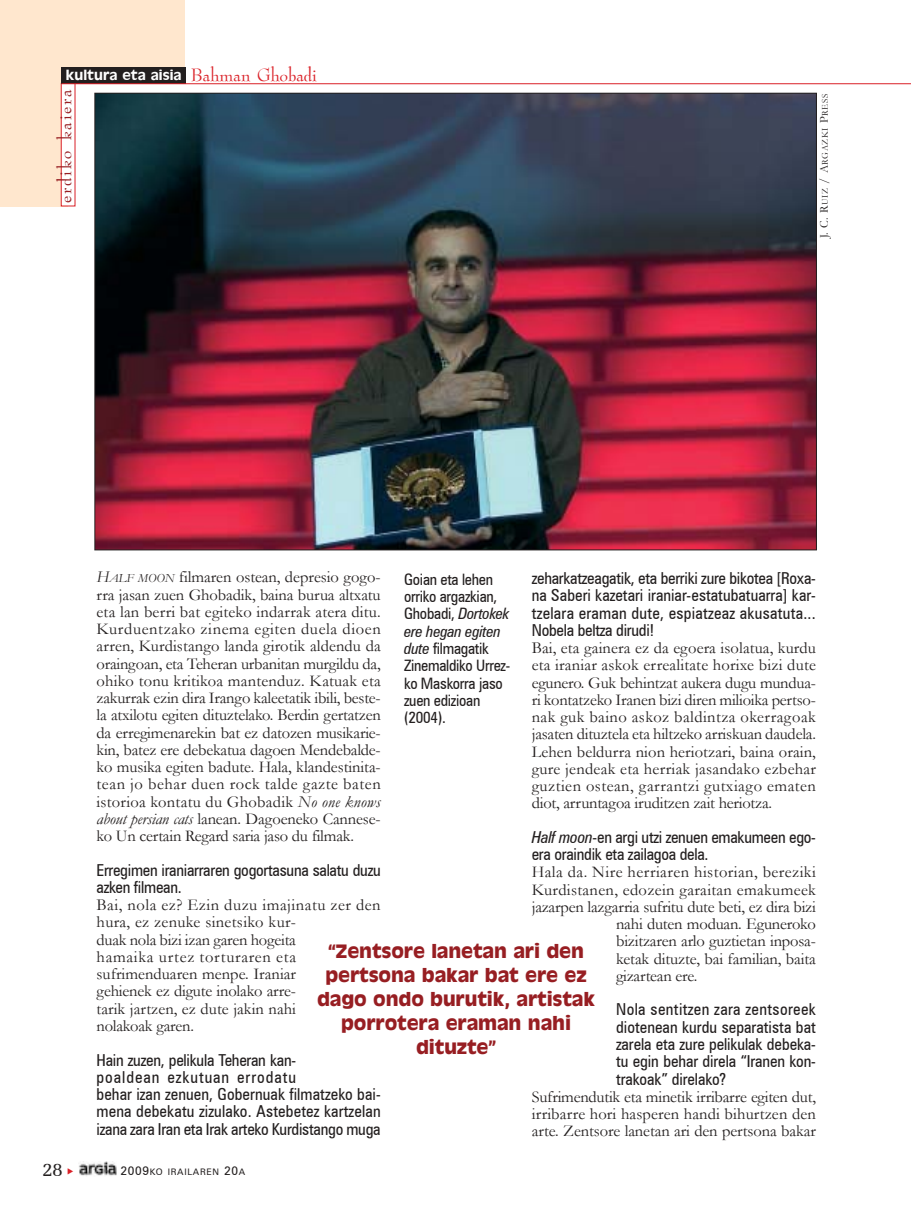
<style>
.page{position:relative;width:911px;height:1229px;background:#fff}
.page>*{position:absolute;margin:0;border:0;box-sizing:border-box;transform-origin:0 0}
.t1{font:21px "Bernadette";letter-spacing:.09em;color:#971e22}
.t2{font:19.5px "Memoir";color:#231f1f}
.t3{font:700 18px/24px "Antique Olive";letter-spacing:-.005em;color:#971e22;text-align:center}
.t4{font:16.5px/17.2px "Garamond";letter-spacing:-.005em;color:#231f1f;text-align:justify}
.t5{font:16.5px/17.2px "Zurich Cn BT";letter-spacing:-.015em;color:#231f1f}
.t6{font:16.5px/17.2px "Zurich Cn BT";letter-spacing:.005em;color:#231f1f}
.t7{font:16.5px "Garamond";letter-spacing:.03em;color:#231f1f}
.t8{font:16.5px "Garamond";letter-spacing:.02em;color:#231f1f}
.t9{font:15.75px/17.2px "Zurich Cn BT";letter-spacing:-.015em;color:#231f1f}
.t10{font:15px "Antique Olive";letter-spacing:.005em;color:#fff}
.t11{font:9px "Garamond";letter-spacing:.06em;color:#231f1f}
.t12{font:9px "Zurich BT";letter-spacing:.075em;color:#231f1f}
.s1{font-family:"Bernadette";font-size:21px;color:#da2027}
.s2{font-size:12px}
.s3{font-style:italic}
.s4{font-style:italic;font-size:12.3px}
</style>
<div class="page">
<img style="left:96px;top:95px;width:718px;height:453px">
<div style="left:7px;top:0;width:178px;height:69px;background:#ffe7ce"></div>
<div style="left:0;top:0;width:68px;height:206px;background:#ffe7ce"></div>
<div style="left:61px;top:83px;width:14px;height:123px;background:#fff"></div>
<div style="left:61px;top:83px;width:14px;height:123px;border:1px solid #da2027"></div>
<div style="left:61px;top:67px;width:124px;height:17px;background:#231f1f"></div>
<img style="left:79px;top:1161px;width:37px;height:15px">
<hr style="left:61px;top:83px;width:849px;height:1px;background:#da2027">
<p class="t10" style="left:66px;top:69px;width:253px">kultura eta aisia <span class="s1">Bahman Ghobadi</span></p>
<p class="t1" style="left:55px;top:203px;width:116px;rotate:-90deg">erdiko kaiera</p>
<p class="t11" style="left:820px;top:238px;width:146px;rotate:-90deg"><span class="s2">J. C. R</span>UIZ <span class="s2">/ A</span>RGAZKI <span class="s2">P</span>RESS</p>
<p class="t4" style="left:97px;top:568px;width:286px"><span class="s3">H</span><span class="s4">ALF MOON</span> filmaren ostean, depresio gogo&shy;rra jasan zuen Ghobadik, baina burua altxatu eta lan berri bat egiteko indarrak atera ditu.<br>Kurduentzako zinema egiten duela dioen arren, Kurdistango landa girotik aldendu da oraingoan, eta Teheran urbanitan murgildu da, ohiko tonu kritikoa mantenduz. Katuak eta zakurrak ezin dira Irango kaleetatik ibili, beste&shy;la atxilotu egiten dituztelako. Berdin gertatzen da erregimenarekin bat ez datozen musikarie&shy;kin, batez ere debekatua dagoen Mendebalde&shy;ko musika egiten badute. Hala, klandestinita&shy;tean jo behar duen rock talde gazte baten istorioa kontatu du Ghobadik <span class="s3">No one knows about persian cats</span> lanean. Dagoeneko Cannese&shy;ko Un certain Regard saria jaso du filmak.</p>
<p class="t5" style="left:97px;top:861px;width:285px">Erregimen iraniarraren gogortasuna salatu duzu azken filmean.</p>
<p class="t4" style="left:97px;top:896px;width:285px;text-align:left">Bai, nola ez? Ezin duzu imajinatu zer den hura, ez zenuke sinetsiko kur-<br>duak nola bizi izan garen hogeita<br>hamaika urtez torturaren eta sufrimenduaren menpe. Iraniar<br>gehienek ez digute inolako arre-<br>tarik jartzen, ez dute jakin nahi<br>nolakoak garen.</p>
<p class="t6" style="left:97px;top:1050px;width:285px">Hain zuzen, pelikula Teheran kan-<br>poaldean ezkutuan errodatu<br>behar izan zenuen, Gobernuak filmatzeko bai&shy;mena debekatu zizulako. Astebetez kartzelan izana zara Iran eta Irak arteko Kurdistango muga</p>
<p class="t5" style="left:531px;top:569px;width:285px;text-align:justify">zeharkatzeagatik, eta berriki zure bikotea [Roxa&shy;na Saberi kazetari iraniar-estatubatuarra] kar&shy;tzelara eraman dute, espiatzeaz akusatuta...<br>Nobela beltza dirudi!</p>
<p class="t4" style="left:531px;top:639px;width:286px">Bai, eta gainera ez da egoera isolatua, kurdu eta iraniar askok errealitate horixe bizi dute egunero. Guk behintzat aukera dugu mundua&shy;ri kontatzeko Iranen bizi diren milioika pertso&shy;nak guk baino askoz baldintza okerragoak jasaten dituztela eta hiltzeko arriskuan daudela.<br>Lehen beldurra nion heriotzari, baina orain, gure jendeak eta herriak jasandako ezbehar guztien ostean, garrantzi gutxiago ematen diot, arruntagoa iruditzen zait heriotza.</p>
<p class="t5" style="left:531px;top:828px;width:285px"><span class="s3">Half moon</span>-en argi utzi zenuen emakumeen ego&shy;era oraindik eta zailagoa dela.</p>
<p class="t7" style="left:531px;top:863px;width:285px">Hala da. Nire herriaren historian, bereziki</p>
<p class="t8" style="left:531px;top:880px;width:286px">Kurdistanen, edozein garaitan emakumeek</p>
<p class="t4" style="left:531px;top:898px;width:285px">jazarpen lazgarria sufritu dute beti, ez dira bizi</p>
<p class="t4" style="left:616px;top:915px;width:201px">nahi duten moduan. Eguneroko</p>
<p class="t4" style="left:616px;top:933px;width:201px">bizitzaren arlo guztietan inposa-</p>
<p class="t4" style="left:616px;top:950px;width:201px">ketak dituzte, bai familian, baita</p>
<p class="t4" style="left:616px;top:967px;width:83px">gizartean ere.</p>
<p class="t5" style="left:616px;top:1000px;width:201px;text-align:justify">Nola sentitzen zara zentsoreek diotenean kurdu separatista bat zarela eta zure pelikulak debeka&shy;tu egin behar direla ìIranen kon&shy;trakoakî direlako?</p>
<p class="t4" style="left:531px;top:1088px;width:286px">Sufrimendutik eta minetik irribarre egiten dut, irribarre hori hasperen handi bihurtzen den arte. Zentsore lanetan ari den pertsona bakar</p>
<p class="t9" style="left:404px;top:570px;width:107px">Goian eta lehen orriko argazkian,<br>Ghobadi, <span class="s3">Dortokek ere hegan egiten dute</span> filmagatik<br>Zinemaldiko Urrez&shy;ko Maskorra jaso zuen edizioan (2004).</p>
<p class="t3" style="left:317px;top:939px;width:279px">ìZentsore lanetan ari den pertsona bakar bat ere ez dago ondo burutik, artistak porrotera eraman nahi dituzteî</p>
<p class="t2" style="left:42px;top:1158px;width:22px">28</p>
<p class="t12" style="left:121px;top:1166px;width:126px"><span class="s2">2009</span>KO IRAILAREN <span class="s2">20</span>A</p>
</div>
